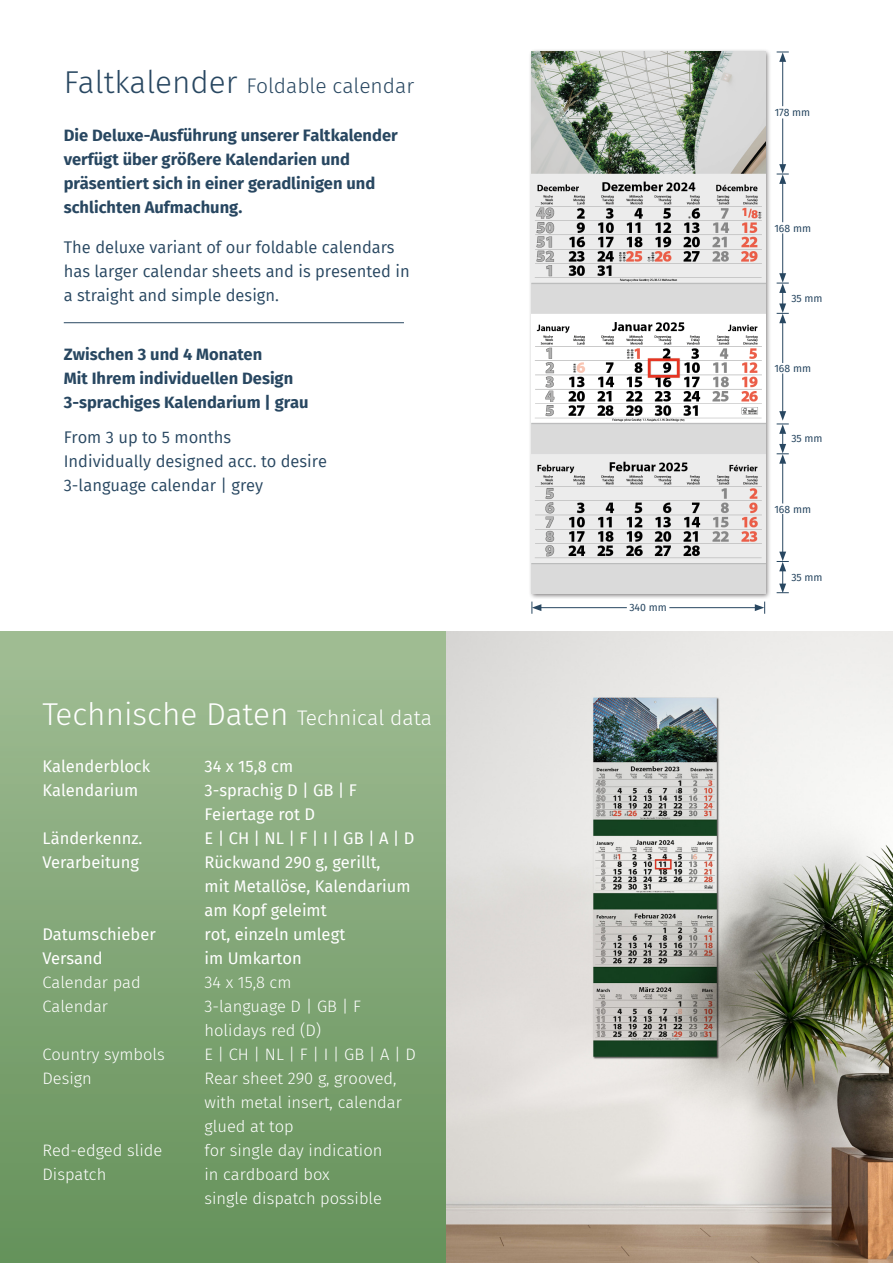
<style>
.page{position:relative;width:893px;height:1263px;background:#fff}
.page>*{position:absolute;margin:0;border:0;box-sizing:border-box;transform-origin:0 0}
.t1{font:300 31.5px "Fira Sans";color:#fff}
.t2{font:300 21px "Fira Sans";color:#284761}
.t3{font:300 16.5px/24px "Fira Sans";color:#fff}
.t4{font:16.5px/24px "Fira Sans";color:#fff}
.t5{font:700 16.5px/24px "Fira Sans";color:#284761}
.t6{font:16.5px/24px "Fira Sans";color:#284761}
.t7{font:10.5px "Fira Sans";color:#284761}
.s1{font-size:31.5px}
.s2{font-size:21px}
</style>
<div class="page">
<div style="left:0;top:631px;width:446px;height:632px;background:linear-gradient(to bottom,#a1bd95,#64915a)"></div>
<img style="left:446px;top:631px;width:447px;height:632px">
<hr style="left:64px;top:322px;width:340px;height:1px;background:#284761">
<div style="left:528px;top:48px;width:244px;height:551px;background:#231f20;opacity:.6"></div>
<img style="left:531px;top:52px;width:234px;height:541px">
<hr style="left:782px;top:59px;width:1px;height:47px;background:#284761">
<svg style="left:777px;top:52px;width:12px;height:10px"></svg>
<hr style="left:782px;top:118px;width:1px;height:49px;background:#284761">
<hr style="left:669px;top:607px;width:88px;height:1px;background:#284761">
<svg style="left:755px;top:602px;width:10px;height:12px"></svg>
<hr style="left:539px;top:607px;width:88px;height:1px;background:#284761">
<svg style="left:531px;top:602px;width:10px;height:12px"></svg>
<hr style="left:782px;top:181px;width:1px;height:41px;background:#284761">
<svg style="left:777px;top:164px;width:12px;height:20px"></svg>
<hr style="left:782px;top:233px;width:1px;height:43px;background:#284761">
<hr style="left:782px;top:461px;width:1px;height:42px;background:#284761">
<hr style="left:782px;top:514px;width:1px;height:40px;background:#284761">
<svg style="left:777px;top:552px;width:12px;height:41px"></svg>
<hr style="left:782px;top:321px;width:1px;height:42px;background:#284761">
<svg style="left:777px;top:273px;width:12px;height:50px"></svg>
<hr style="left:782px;top:373px;width:1px;height:41px;background:#284761">
<svg style="left:777px;top:411px;width:12px;height:53px"></svg>
<p class="t2" style="left:64px;top:71px;width:352px"><span class="s1">Faltkalender</span> Foldable calendar</p>
<p class="t5" style="left:64px;top:122px;width:335px">Die Deluxe-Ausführung unserer Faltkalender verfügt über größere Kalendarien und präsentiert sich in einer geradlinigen und schlichten Aufmachung.</p>
<p class="t6" style="left:64px;top:235px;width:347px">The deluxe variant of our foldable calendars has larger calendar sheets and is presented in a straight and simple design.</p>
<p class="t5" style="left:64px;top:341px;width:246px">Zwischen 3 und 4 Monaten<br>Mit Ihrem individuellen Design<br>3-sprachiges Kalendarium | grau</p>
<p class="t6" style="left:64px;top:425px;width:265px">From 3 up to 5 months<br>Individually designed acc. to desire<br>3-language calendar | grey</p>
<h1 class="t1" style="left:43px;top:691px;width:391px">Technische Daten <span class="s2">Technical data</span></h1>
<p class="t4" style="left:43px;top:754px;width:109px">Kalenderblock</p>
<p class="t4" style="left:205px;top:754px;width:90px">34 x 15,8 cm</p>
<p class="t4" style="left:43px;top:778px;width:97px">Kalendarium</p>
<p class="t4" style="left:205px;top:778px;width:154px">3-sprachig D | GB | F<br>Feiertage rot D</p>
<p class="t4" style="left:43px;top:826px;width:102px">Länderkennz.</p>
<p class="t4" style="left:205px;top:826px;width:212px">E | CH | NL | F | I | GB | A | D</p>
<p class="t4" style="left:43px;top:850px;width:98px">Verarbeitung</p>
<p class="t4" style="left:205px;top:850px;width:208px">Rückwand 290 g, gerillt,<br>mit Metallöse, Kalendarium am Kopf geleimt</p>
<p class="t4" style="left:43px;top:922px;width:115px">Datumschieber</p>
<p class="t4" style="left:205px;top:922px;width:142px">rot, einzeln umlegt</p>
<p class="t4" style="left:43px;top:946px;width:62px">Versand</p>
<p class="t4" style="left:205px;top:946px;width:99px">im Umkarton</p>
<p class="t3" style="left:43px;top:970px;width:100px">Calendar pad</p>
<p class="t3" style="left:205px;top:970px;width:88px">34 x 15,8 cm</p>
<p class="t3" style="left:43px;top:994px;width:67px">Calendar</p>
<p class="t3" style="left:205px;top:994px;width:158px">3-language D | GB | F holidays red (D)</p>
<p class="t3" style="left:43px;top:1042px;width:124px">Country symbols</p>
<p class="t3" style="left:205px;top:1042px;width:213px">E | CH | NL | F | I | GB | A | D</p>
<p class="t3" style="left:43px;top:1066px;width:51px">Design</p>
<p class="t3" style="left:205px;top:1066px;width:199px">Rear sheet 290 g, grooved, with metal insert, calendar glued at top</p>
<p class="t3" style="left:43px;top:1138px;width:121px">Red-edged slide</p>
<p class="t3" style="left:205px;top:1138px;width:179px">for single day indication</p>
<p class="t3" style="left:43px;top:1162px;width:65px">Dispatch</p>
<p class="t3" style="left:205px;top:1162px;width:179px">in cardboard box<br>single dispatch possible</p>
<p class="t7" style="left:629px;top:600px;width:39px">340 mm</p>
<p class="t7" style="left:775px;top:104px;width:37px">178 mm</p>
<p class="t7" style="left:774px;top:220px;width:38px">168 mm</p>
<p class="t7" style="left:791px;top:290px;width:33px">35 mm</p>
<p class="t7" style="left:774px;top:360px;width:38px">168 mm</p>
<p class="t7" style="left:791px;top:431px;width:33px">35 mm</p>
<p class="t7" style="left:774px;top:501px;width:38px">168 mm</p>
<p class="t7" style="left:791px;top:569px;width:33px">35 mm</p>
</div>
